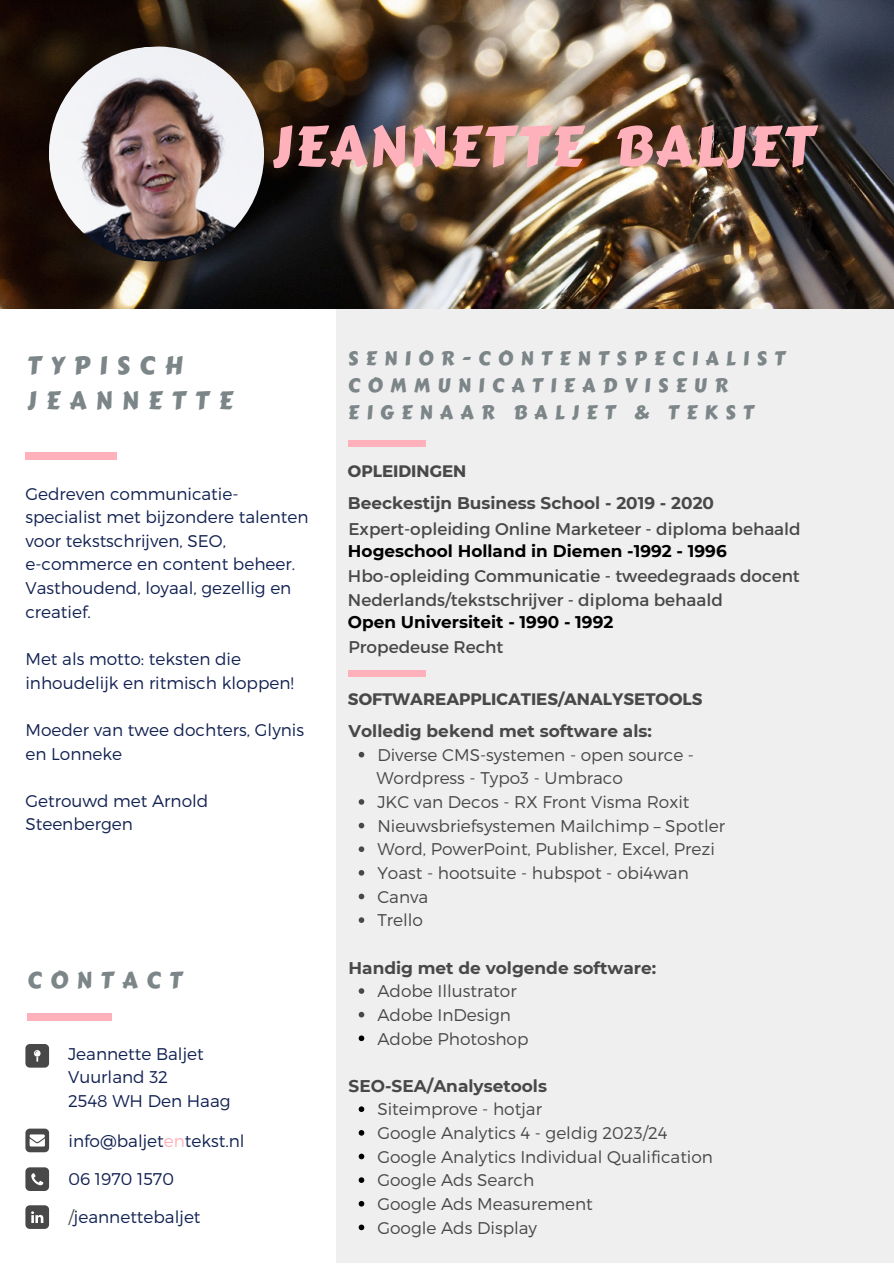
<style>
.page{position:relative;width:894px;height:1264px;background:#fff}
.page>*{position:absolute;margin:0;border:0;box-sizing:border-box;transform-origin:0 0}
.t1{font:55.8px "Carter One";letter-spacing:.04em;color:#ffb1bb}
.t2{font:25.05px/35px "Carter One";letter-spacing:.37em;color:#7c8587}
.t3{font:22.95px "Carter One";letter-spacing:.37em;color:#7c8587}
.t4{font:19.5px/27px "Carter One";letter-spacing:.37em;color:#7c8587}
.t5{font:300 16.95px "Montserrat";color:#484848}
.t6{font:300 16.95px/23.7px "Montserrat";color:#112151}
.t7{font:16.95px/23.7px "Montserrat";color:#484848}
.t8{font:700 16.95px "Montserrat";color:#484848}
.t9{font:700 16.8px "Montserrat";color:#000}
.t10{font:700 16.8px "Montserrat";color:#484848}
.t11{font:700 16.65px "Montserrat";color:#484848}
.s1{color:#ffb1bb}
.s2{color:#484848}
</style>
<div class="page">
<div style="left:336px;top:243px;width:557px;height:1019px;background:#efefef"></div>
<img style="left:0;top:0;width:893px;height:308px">
<img style="left:45px;top:42px;width:223px;height:223px">
<div style="left:25px;top:451px;width:92px;height:8px;background:#ffb1bb"></div>
<div style="left:27px;top:1013px;width:84px;height:7px;background:#ffb1bb"></div>
<svg style="left:25px;top:1044px;width:24px;height:23px"></svg>
<svg style="left:25px;top:1128px;width:24px;height:24px"></svg>
<svg style="left:25px;top:1167px;width:24px;height:23px"></svg>
<svg style="left:25px;top:1205px;width:24px;height:23px"></svg>
<div style="left:348px;top:439px;width:77px;height:7px;background:#ffb1bb"></div>
<svg style="left:358px;top:751px;width:6px;height:6px"></svg>
<svg style="left:358px;top:799px;width:6px;height:5px"></svg>
<svg style="left:358px;top:822px;width:6px;height:6px"></svg>
<svg style="left:358px;top:846px;width:6px;height:6px"></svg>
<svg style="left:358px;top:870px;width:6px;height:5px"></svg>
<svg style="left:358px;top:893px;width:6px;height:6px"></svg>
<svg style="left:358px;top:917px;width:6px;height:5px"></svg>
<svg style="left:358px;top:988px;width:6px;height:5px"></svg>
<svg style="left:358px;top:1011px;width:6px;height:6px"></svg>
<svg style="left:358px;top:1035px;width:6px;height:6px"></svg>
<svg style="left:358px;top:1106px;width:6px;height:5px"></svg>
<svg style="left:358px;top:1130px;width:6px;height:5px"></svg>
<svg style="left:358px;top:1153px;width:6px;height:6px"></svg>
<svg style="left:358px;top:1177px;width:6px;height:5px"></svg>
<svg style="left:358px;top:1201px;width:6px;height:5px"></svg>
<svg style="left:358px;top:1224px;width:6px;height:6px"></svg>
<div style="left:348px;top:669px;width:78px;height:7px;background:#ffb1bb"></div>
<h6 class="t1" style="left:271px;top:104px;width:544px">JEANNETTE BALJET</h6>
<p class="t2" style="left:27px;top:348px;width:207px">TYPISCH<br>JEANNETTE</p>
<p class="t4" style="left:348px;top:344px;width:438px">SENIOR-CONTENTSPECIALIST<br>COMMUNICATIEADVISEUR<br>EIGENAAR BALJET &amp; TEKST</p>
<p class="t11" style="left:348px;top:460px;width:120px">OPLEIDINGEN</p>
<p class="t6" style="left:25px;top:481px;width:284px">Gedreven communicatie&shy;specialist met bijzondere talenten voor tekstschrijven, SEO,</p>
<p class="t6" style="left:25px;top:551px;width:271px">e-commerce en content beheer.<br>Vasthoudend, loyaal, gezellig en creatief.</p>
<h5 class="t6" style="left:25px;top:646px;width:270px">Met als motto: teksten die inhoudelijk en ritmisch kloppen!</h5>
<h6 class="t6" style="left:25px;top:717px;width:280px">Moeder van twee dochters, Glynis en Lonneke</h6>
<p class="t6" style="left:25px;top:788px;width:184px">Getrouwd met Arnold<br>Steenbergen</p>
<h6 class="t3" style="left:27px;top:962px;width:157px">CONTACT</h6>
<p class="t6" style="left:68px;top:1041px;width:137px">Jeannette Baljet</p>
<h1 class="t6" style="left:68px;top:1064px;width:101px">Vuurland 32</h1>
<p class="t6" style="left:68px;top:1088px;width:164px">2548 WH Den Haag</p>
<h4 class="t6" style="left:68px;top:1128px;width:178px">info@baljet<span class="s1">en</span>tekst.nl</h4>
<h5 class="t6" style="left:68px;top:1166px;width:107px">06 1970 1570</h5>
<h6 class="t6" style="left:68px;top:1204px;width:133px"><span class="s2">/</span>jeannettebaljet</h6>
<p class="t10" style="left:348px;top:493px;width:367px">Beeckestijn Business School - 2019 - 2020</p>
<p class="t9" style="left:348px;top:540px;width:380px">Hogeschool Holland in Diemen -1992 - 1996</p>
<p class="t7" style="left:348px;top:516px;width:453px">Expert-opleiding Online Marketeer - diploma behaald</p>
<p class="t7" style="left:348px;top:563px;width:453px">Hbo-opleiding Communicatie - tweedegraads docent<br>Nederlands/tekstschrijver - diploma behaald</p>
<h6 class="t7" style="left:348px;top:634px;width:156px">Propedeuse Recht</h6>
<p class="t9" style="left:348px;top:611px;width:267px">Open Universiteit - 1990 - 1992</p>
<p class="t11" style="left:348px;top:688px;width:356px">SOFTWAREAPPLICATIES/ANALYSETOOLS</p>
<p class="t8" style="left:348px;top:720px;width:305px">Volledig bekend met software als:</p>
<p class="t5" style="left:377px;top:743px;width:318px">Diverse CMS-systemen - open source -</p>
<p class="t5" style="left:376px;top:767px;width:248px">Wordpress - Typo3 - Umbraco</p>
<h6 class="t5" style="left:377px;top:791px;width:313px">JKC van Decos - RX Front Visma Roxit</h6>
<p class="t5" style="left:377px;top:814px;width:349px">Nieuwsbriefsystemen Mailchimp – Spotler</p>
<p class="t5" style="left:377px;top:838px;width:339px">Word, PowerPoint, Publisher, Excel, Prezi</p>
<p class="t5" style="left:377px;top:862px;width:313px">Yoast - hootsuite - hubspot - obi4wan</p>
<p class="t5" style="left:377px;top:885px;width:52px">Canva</p>
<p class="t5" style="left:377px;top:909px;width:47px">Trello</p>
<p class="t8" style="left:348px;top:957px;width:309px">Handig met de volgende software:</p>
<h2 class="t5" style="left:377px;top:980px;width:141px">Adobe Illustrator</h2>
<p class="t5" style="left:377px;top:1003px;width:135px">Adobe InDesign</p>
<p class="t5" style="left:377px;top:1027px;width:152px">Adobe Photoshop</p>
<p class="t8" style="left:348px;top:1075px;width:200px">SEO-SEA/Analysetools</p>
<p class="t5" style="left:377px;top:1098px;width:166px">Siteimprove - hotjar</p>
<p class="t5" style="left:377px;top:1121px;width:292px">Google Analytics 4 - geldig 2023/24</p>
<h3 class="t5" style="left:377px;top:1145px;width:337px">Google Analytics Individual Qualification</h3>
<p class="t5" style="left:377px;top:1169px;width:158px">Google Ads Search</p>
<p class="t5" style="left:377px;top:1192px;width:217px">Google Ads Measurement</p>
<p class="t5" style="left:377px;top:1216px;width:161px">Google Ads Display</p>
</div>
